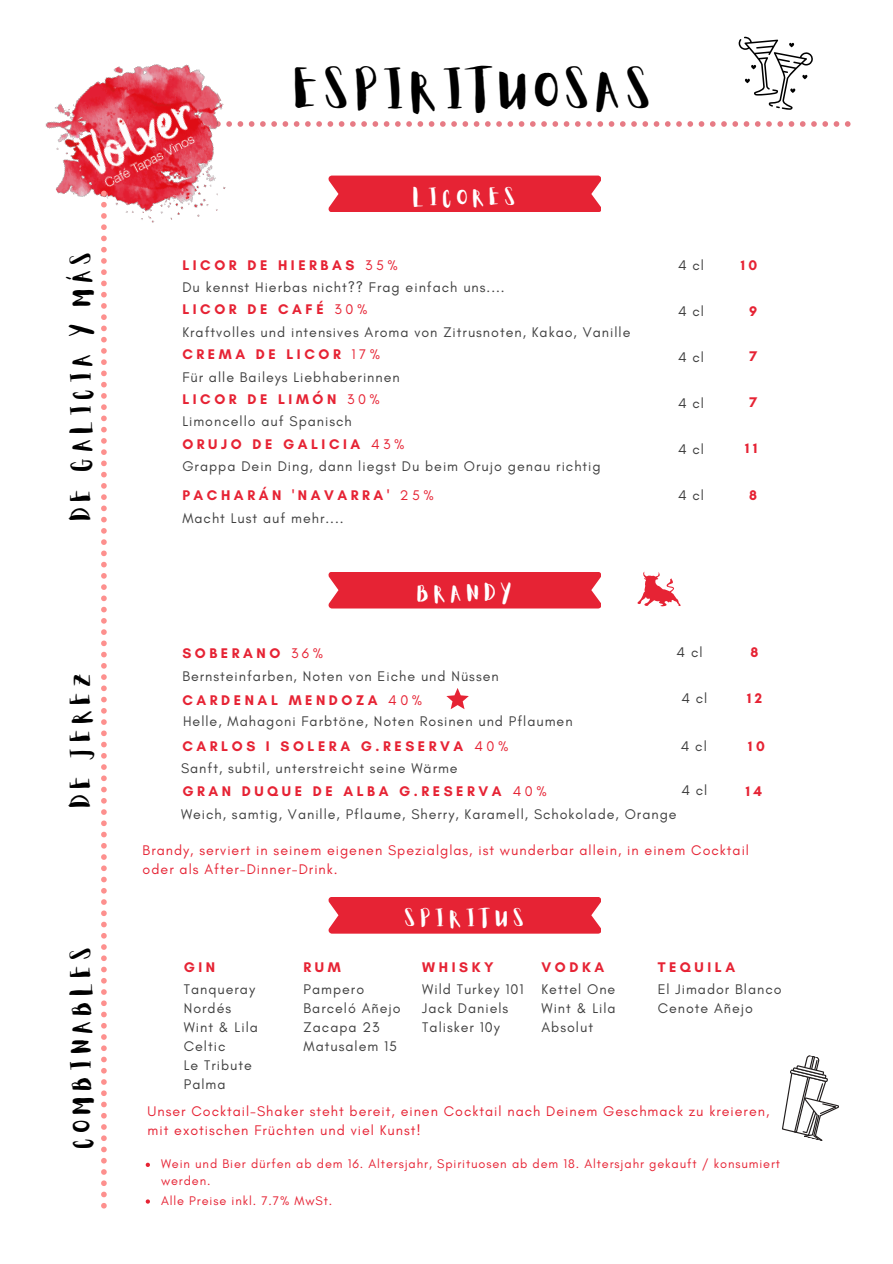
<style>
.page{position:relative;width:893px;height:1264px;background:#fff}
.page>*{position:absolute;margin:0;border:0;box-sizing:border-box;transform-origin:0 0}
.t1{font:45px "Aloja Extended";letter-spacing:.11em;color:#000}
.t2{font:22.5px "Aloja Extended";letter-spacing:.24em;color:#000}
.t3{font:19.5px "Aloja Extended";letter-spacing:.24em;color:#fff}
.t4{font:14.25px "Glacial Indifference";letter-spacing:.07em;color:#3f3f3f}
.t5{font:700 14.25px "Glacial Indifference";letter-spacing:.25em;color:#e62334}
.t6{font:14.25px/19px "Glacial Indifference";letter-spacing:.07em;color:#e62334}
.t7{font:12.75px/17px "Glacial Indifference";letter-spacing:.07em;color:#e62334}
.s1{font-weight:400}
</style>
<div class="page">
<svg style="left:271px;top:121px;width:579px;height:6px"></svg>
<div style="left:328px;top:175px;width:273px;height:37px;background:#e62334"></div>
<div style="left:328px;top:572px;width:273px;height:36px;background:#e62334"></div>
<svg style="left:637px;top:571px;width:44px;height:35px"></svg>
<div style="left:328px;top:897px;width:273px;height:36px;background:#e62334"></div>
<svg style="left:782px;top:1055px;width:57px;height:86px"></svg>
<img style="left:45px;top:64px;width:221px;height:159px">
<svg style="left:101px;top:191px;width:6px;height:1017px"></svg>
<svg style="left:146px;top:1162px;width:4px;height:4px"></svg>
<svg style="left:738px;top:37px;width:74px;height:73px"></svg>
<svg style="left:446px;top:688px;width:23px;height:21px"></svg>
<svg style="left:146px;top:1199px;width:4px;height:4px"></svg>
<p class="t2" style="left:72px;top:520px;width:271px;rotate:-90deg">DE GALICIA Y MÁS</p>
<p class="t2" style="left:71px;top:807px;width:137px;rotate:-90deg">DE JEREZ</p>
<p class="t2" style="left:72px;top:1148px;width:203px;rotate:-90deg">COMBINABLES</p>
<p class="t1" style="left:295px;top:71px;width:359px">ESPIRITUOSAS</p>
<p class="t3" style="left:413px;top:188px;width:104px">LICORES</p>
<p class="t5" style="left:182px;top:256px;width:217px">LICOR DE HIERBAS <span class="s1">35%</span></p>
<p class="t4" style="left:182px;top:278px;width:324px">Du kennst Hierbas nicht?? Frag einfach uns....</p>
<p class="t4" style="left:182px;top:323px;width:449px">Kraftvolles und intensives Aroma von Zitrusnoten, Kakao, Vanille</p>
<p class="t5" style="left:182px;top:301px;width:187px">LICOR DE CAFÉ <span class="s1">30%</span></p>
<p class="t5" style="left:182px;top:345px;width:199px">CREMA DE LICOR <span class="s1">17%</span></p>
<p class="t4" style="left:182px;top:368px;width:219px">Für alle Baileys Liebhaberinnen</p>
<p class="t5" style="left:182px;top:390px;width:199px">LICOR DE LIMÓN <span class="s1">30%</span></p>
<p class="t4" style="left:182px;top:413px;width:171px">Limoncello auf Spanisch</p>
<p class="t5" style="left:182px;top:435px;width:224px">ORUJO DE GALICIA <span class="s1">43%</span></p>
<p class="t4" style="left:182px;top:457px;width:420px">Grappa Dein Ding, dann liegst Du beim Orujo genau richtig</p>
<p class="t5" style="left:182px;top:486px;width:253px">PACHARÁN 'NAVARRA' <span class="s1">25%</span></p>
<p class="t4" style="left:182px;top:509px;width:163px">Macht Lust auf mehr....</p>
<p class="t3" style="left:417px;top:584px;width:96px">BRANDY</p>
<p class="t5" style="left:182px;top:644px;width:142px">SOBERANO <span class="s1">36%</span></p>
<p class="t5" style="left:182px;top:691px;width:241px">CARDENAL MENDOZA <span class="s1">40%</span></p>
<p class="t4" style="left:182px;top:667px;width:318px">Bernsteinfarben, Noten von Eiche und Nüssen</p>
<p class="t4" style="left:183px;top:712px;width:391px">Helle, Mahagoni Farbtöne, Noten Rosinen und Pflaumen</p>
<p class="t4" style="left:181px;top:759px;width:278px">Sanft, subtil, unterstreicht seine Wärme</p>
<p class="t5" style="left:182px;top:737px;width:327px">CARLOS I SOLERA G.RESERVA <span class="s1">40%</span></p>
<p class="t4" style="left:678px;top:256px;width:27px">4 cl</p>
<p class="t5" style="left:740px;top:256px;width:18px">1 0</p>
<p class="t4" style="left:678px;top:302px;width:27px">4 cl</p>
<p class="t5" style="left:749px;top:302px;width:10px">9</p>
<p class="t4" style="left:678px;top:348px;width:27px">4 cl</p>
<p class="t5" style="left:749px;top:347px;width:9px">7</p>
<p class="t4" style="left:678px;top:394px;width:27px">4 cl</p>
<p class="t5" style="left:749px;top:394px;width:9px">7</p>
<p class="t4" style="left:678px;top:440px;width:27px">4 cl</p>
<p class="t5" style="left:745px;top:440px;width:14px">1 1</p>
<p class="t4" style="left:678px;top:486px;width:27px">4 cl</p>
<p class="t5" style="left:749px;top:486px;width:9px">8</p>
<p class="t4" style="left:676px;top:643px;width:27px">4 cl</p>
<p class="t5" style="left:750px;top:643px;width:9px">8</p>
<p class="t4" style="left:681px;top:689px;width:27px">4 cl</p>
<p class="t5" style="left:747px;top:689px;width:17px">1 2</p>
<p class="t4" style="left:680px;top:737px;width:27px">4 cl</p>
<p class="t5" style="left:748px;top:737px;width:18px">1 0</p>
<p class="t5" style="left:182px;top:782px;width:366px">GRAN DUQUE DE ALBA G.RESERVA <span class="s1">40%</span></p>
<p class="t4" style="left:681px;top:781px;width:27px">4 cl</p>
<p class="t5" style="left:745px;top:782px;width:18px">1 4</p>
<p class="t4" style="left:181px;top:805px;width:497px">Weich, samtig, Vanille, Pflaume, Sherry, Karamell, Schokolade, Orange</p>
<p class="t6" style="left:143px;top:840px;width:608px">Brandy, serviert in seinem eigenen Spezialglas, ist wunderbar allein, in einem Cocktail oder als After-Dinner-Drink.</p>
<p class="t3" style="left:405px;top:909px;width:121px">SPIRITUS</p>
<p class="t5" style="left:184px;top:958px;width:33px">GIN</p>
<p class="t4" style="left:184px;top:980px;width:73px">Tanqueray</p>
<p class="t4" style="left:184px;top:999px;width:49px">Nordés</p>
<p class="t4" style="left:184px;top:1018px;width:76px">Wint &amp; Lila</p>
<p class="t4" style="left:184px;top:1037px;width:43px">Celtic</p>
<p class="t4" style="left:184px;top:1056px;width:70px">Le Tribute</p>
<p class="t4" style="left:184px;top:1075px;width:43px">Palma</p>
<p class="t5" style="left:422px;top:958px;width:73px">WHISKY</p>
<p class="t4" style="left:422px;top:980px;width:103px">Wild Turkey 101</p>
<p class="t4" style="left:422px;top:999px;width:87px">Jack Daniels</p>
<p class="t4" style="left:422px;top:1018px;width:79px">Talisker 10y</p>
<p class="t5" style="left:541px;top:958px;width:64px">VODKA</p>
<p class="t4" style="left:541px;top:980px;width:75px">Kettel One</p>
<p class="t4" style="left:541px;top:999px;width:76px">Wint &amp; Lila</p>
<p class="t4" style="left:541px;top:1018px;width:53px">Absolut</p>
<p class="t5" style="left:657px;top:958px;width:79px">TEQUILA</p>
<p class="t4" style="left:657px;top:980px;width:125px">El Jimador Blanco</p>
<p class="t4" style="left:657px;top:999px;width:97px">Cenote Añejo</p>
<p class="t5" style="left:303px;top:958px;width:39px">RUM</p>
<p class="t4" style="left:303px;top:980px;width:62px">Pampero</p>
<p class="t4" style="left:303px;top:999px;width:99px">Barceló Añejo</p>
<p class="t4" style="left:303px;top:1018px;width:78px">Zacapa 23</p>
<p class="t4" style="left:303px;top:1037px;width:95px">Matusalem 15</p>
<p class="t6" style="left:148px;top:1101px;width:623px">Unser Cocktail-Shaker steht bereit, einen Cocktail nach Deinem Geschmack zu kreieren,</p>
<p class="t6" style="left:148px;top:1120px;width:274px">mit exotischen Früchten und viel Kunst!</p>
<p class="t7" style="left:161px;top:1155px;width:620px">Wein und Bier dürfen ab dem 16. Altersjahr, Spirituosen ab dem 18. Altersjahr gekauft / konsumiert werden.</p>
<p class="t7" style="left:161px;top:1191px;width:173px">Alle Preise inkl. 7.7% MwSt.</p>
</div>
